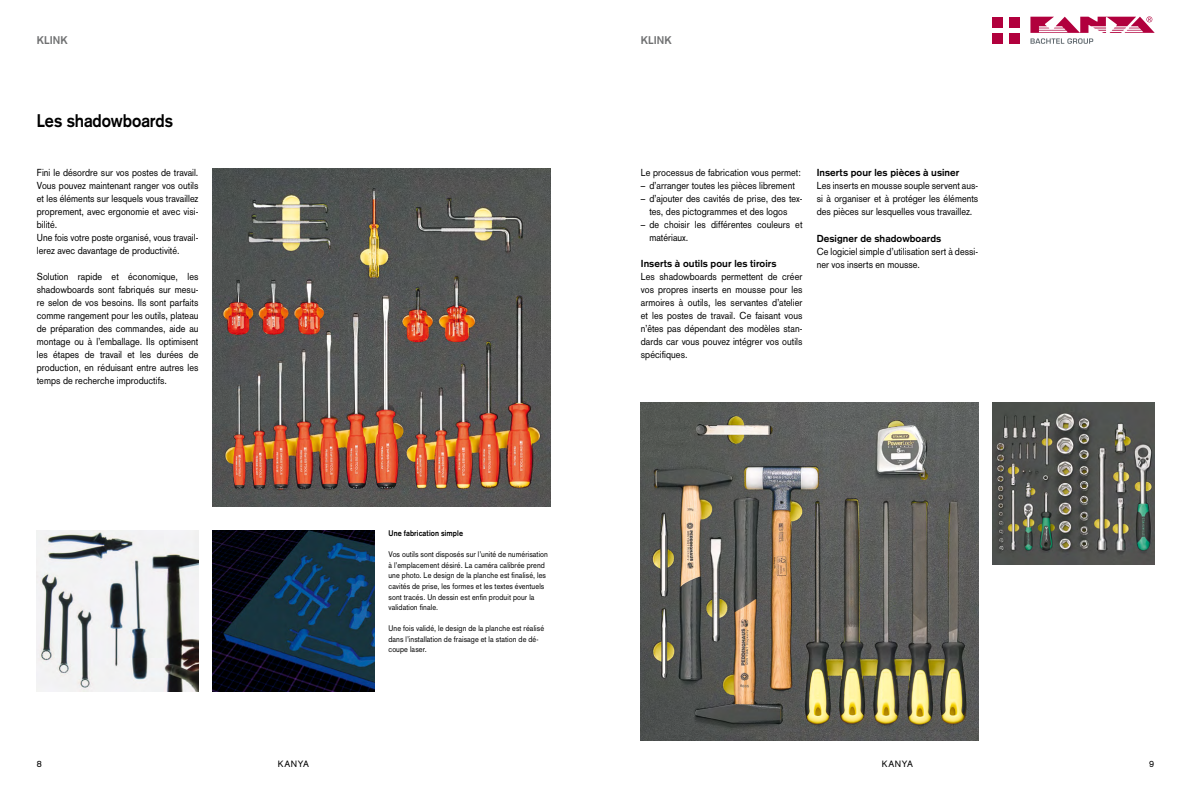
<style>
.page{position:relative;width:1191px;height:794px;background:#fff}
.page>*{position:absolute;margin:0;border:0;box-sizing:border-box;transform-origin:0 0}
._02_titel{font:700 18px "Akzidenz Grotesk";letter-spacing:-.005em;color:#000;scale:.9 1}
._01_titelbalken{font:700 11px "Akzidenz Grotesk";letter-spacing:.01em;color:#707172}
._04_fliesstext{font:10px/13px "Akzidenz Grotesk";letter-spacing:.005em;color:#000;text-align:justify;scale:.9 1}
._03_titel_fliesstext{font:700 10px "Akzidenz Grotesk";letter-spacing:.005em;color:#000}
.t1{font:9px "Akzidenz Grotesk";letter-spacing:.06em;color:#000}
._07_legende{font:8px/10.5px "Akzidenz Grotesk";letter-spacing:.015em;color:#000;scale:.9 1}
._07_legende-2{font:700 8px "Akzidenz Grotesk";letter-spacing:.015em;color:#000;scale:.9 1}
</style>
<div class="page">
<div style="left:992px;top:17px;width:11px;height:10px;background:#b1003d"></div>
<div style="left:1008px;top:17px;width:11px;height:10px;background:#b1003d"></div>
<div style="left:992px;top:33px;width:11px;height:11px;background:#b1003d"></div>
<div style="left:1008px;top:33px;width:11px;height:11px;background:#b1003d"></div>
<svg style="left:1030px;top:16px;width:124px;height:28px"></svg>
<img style="left:213px;top:169px;width:337px;height:337px">
<img style="left:992px;top:403px;width:162px;height:161px">
<img style="left:641px;top:403px;width:337px;height:337px">
<img style="left:37px;top:530px;width:161px;height:162px">
<img style="left:213px;top:530px;width:161px;height:162px">
<p class="_01_titelbalken" style="left:37px;top:34px;width:32px">KLINK</p>
<p class="_02_titel" style="left:37px;top:110px;width:153px">Les shadowboards</p>
<p class="_04_fliesstext" style="left:37px;top:166px;width:181px">Fini le désordre sur vos postes de travail.<br>Vous pouvez maintenant ranger vos outils et les éléments sur lesquels vous travaillez proprement, avec ergonomie et avec visi&shy;bilité.</p>
<p class="_04_fliesstext" style="left:37px;top:231px;width:181px">Une fois votre poste organisé, vous travail&shy;lerez avec davantage de productivité.</p>
<p class="_04_fliesstext" style="left:37px;top:270px;width:181px">Solution rapide et économique, les shadowboards sont fabriqués sur mesu&shy;re selon de vos besoins. Ils sont parfaits comme rangement pour les outils, plateau de préparation des commandes, aide au montage ou à l’emballage. Ils optimisent les étapes de travail et les durées de production, en réduisant entre autres les temps de recherche improductifs.</p>
<p class="_07_legende-2" style="left:388px;top:529px;width:84px">Une fabrication simple</p>
<p class="_07_legende" style="left:388px;top:549px;width:179px">Vos outils sont disposés sur l’unité de numérisation à l’emplacement désiré. La caméra calibrée prend une photo. Le design de la planche est finalisé, les cavités de prise, les formes et les textes éventuels sont tracés. Un dessin est enfin produit pour la validation finale.</p>
<p class="_07_legende" style="left:388px;top:623px;width:174px">Une fois validé, le design de la planche est réalisé dans l’installation de fraisage et la station de dé&shy;coupe laser.</p>
<p class="_01_titelbalken" style="left:641px;top:34px;width:32px">KLINK</p>
<p class="_04_fliesstext" style="left:641px;top:166px;width:179px">Le processus de fabrication vous permet:</p>
<p class="_04_fliesstext" style="left:641px;top:179px;width:173px">– d’arranger toutes les pièces librement</p>
<p class="_04_fliesstext" style="left:649px;top:192px;width:172px;text-indent:-9px">– d’ajouter des cavités de prise, des tex&shy;tes, des pictogrammes et des logos</p>
<p class="_04_fliesstext" style="left:649px;top:218px;width:172px;text-indent:-9px">– de choisir les différentes couleurs et matériaux.</p>
<p class="_03_titel_fliesstext" style="left:641px;top:258px;width:137px">Inserts à outils pour les tiroirs</p>
<p class="_04_fliesstext" style="left:641px;top:270px;width:181px">Les shadowboards permettent de créer vos propres inserts en mousse pour les armoires à outils, les servantes d’atelier et les postes de travail. Ce faisant vous n’êtes pas dépendant des modèles stan&shy;dards car vous pouvez intégrer vos outils spécifiques.</p>
<p class="_03_titel_fliesstext" style="left:816px;top:167px;width:144px">Inserts pour les pièces à usiner</p>
<p class="_04_fliesstext" style="left:816px;top:179px;width:181px">Les inserts en mousse souple servent aus&shy;si à organiser et à protéger les éléments des pièces sur lesquelles vous travaillez.</p>
<p class="_03_titel_fliesstext" style="left:816px;top:232px;width:126px">Designer de shadowboards</p>
<p class="_04_fliesstext" style="left:816px;top:244px;width:181px">Ce logiciel simple d’utilisation sert à dessi&shy;ner vos inserts en mousse.</p>
<p class="t1" style="left:37px;top:758px;width:7px">8</p>
<p class="t1" style="left:278px;top:758px;width:33px">KANYA</p>
<p class="t1" style="left:882px;top:758px;width:33px">KANYA</p>
<p class="t1" style="left:1149px;top:758px;width:7px">9</p>
</div>
